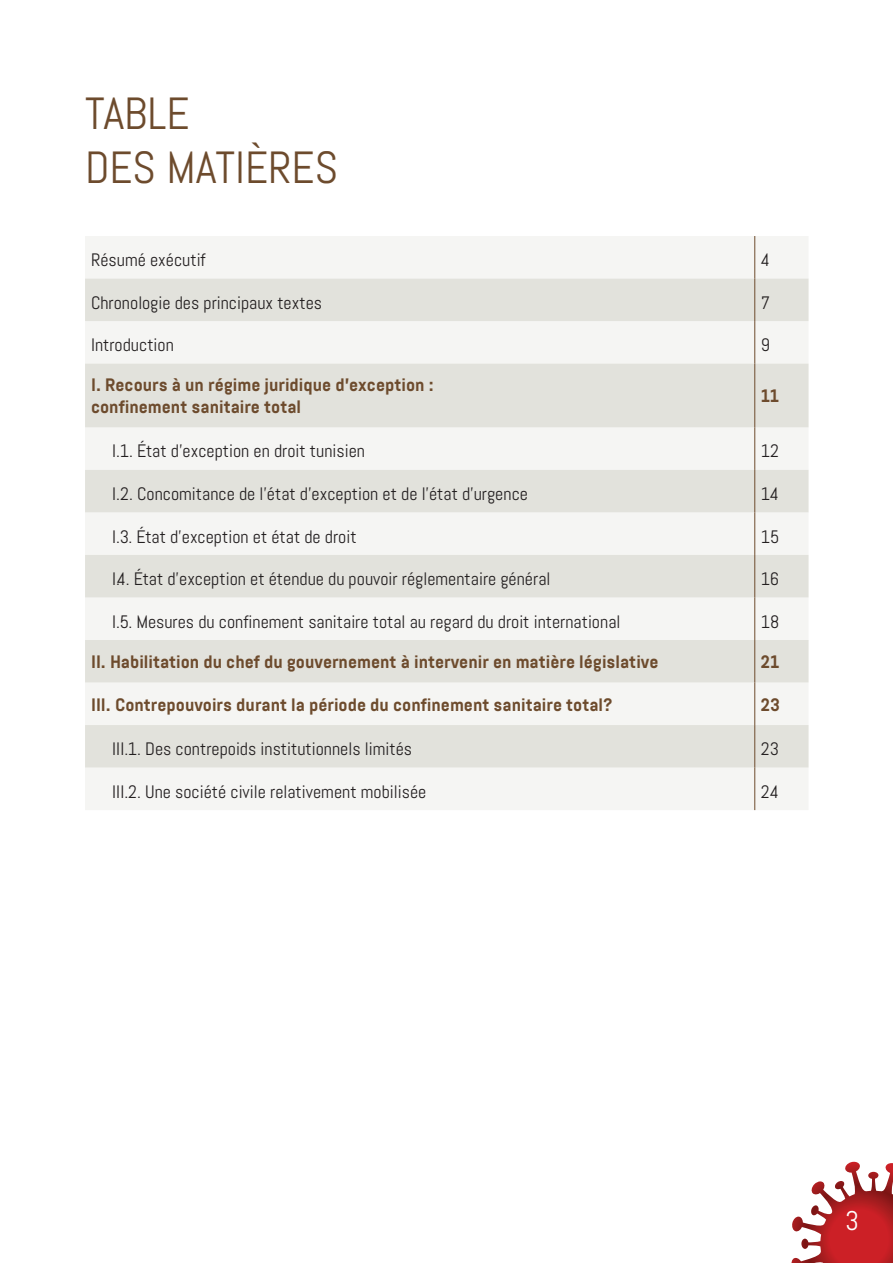
<style>
.page{position:relative;width:893px;height:1263px;background:#fff}
.page>*{position:absolute;margin:0;border:0;box-sizing:border-box;transform-origin:0 0}
.t1{font:45px/54px "Abel";color:#6d4b2d}
.t2{font:27px "Abel";color:#fff}
.t3{font:18px "Abel";color:#231f20}
.t4{font:700 18px/21.6px "Abel Pro";color:#6d4b2d}
</style>
<div class="page">
<svg style="left:791px;top:1162px;width:102px;height:101px"></svg>
<div style="left:85px;top:236px;width:723px;height:574px;background:#f5f5f3"></div>
<svg style="left:85px;top:279px;width:723px;height:488px;fill:#e2e2dc"></svg>
<hr style="left:754px;top:236px;width:1px;height:43px;background:#6d4b2d">
<hr style="left:754px;top:279px;width:1px;height:42px;background:#6d4b2d">
<hr style="left:754px;top:321px;width:1px;height:43px;background:#6d4b2d">
<hr style="left:754px;top:364px;width:1px;height:63px;background:#6d4b2d">
<hr style="left:754px;top:427px;width:1px;height:43px;background:#6d4b2d">
<hr style="left:754px;top:470px;width:1px;height:42px;background:#6d4b2d">
<hr style="left:754px;top:512px;width:1px;height:43px;background:#6d4b2d">
<hr style="left:754px;top:555px;width:1px;height:42px;background:#6d4b2d">
<hr style="left:754px;top:597px;width:1px;height:43px;background:#6d4b2d">
<hr style="left:754px;top:640px;width:1px;height:42px;background:#6d4b2d">
<hr style="left:754px;top:682px;width:1px;height:43px;background:#6d4b2d">
<hr style="left:754px;top:725px;width:1px;height:42px;background:#6d4b2d">
<hr style="left:754px;top:767px;width:1px;height:43px;background:#6d4b2d">
<h1 class="t1" style="left:85px;top:87px;width:255px">TABLE<br>DES MATIÈRES</h1>
<p class="t3" style="left:91px;top:248px;width:116px">Résumé exécutif</p>
<p class="t3" style="left:761px;top:248px;width:11px">4</p>
<p class="t3" style="left:91px;top:291px;width:233px">Chronologie des principaux textes</p>
<p class="t3" style="left:761px;top:291px;width:11px">7</p>
<p class="t3" style="left:91px;top:333px;width:84px">Introduction</p>
<p class="t3" style="left:761px;top:333px;width:11px">9</p>
<p class="t4" style="left:91px;top:375px;width:344px">I. Recours à un régime juridique d’exception : confinement sanitaire total</p>
<p class="t4" style="left:761px;top:385px;width:20px">11</p>
<p class="t3" style="left:112px;top:440px;width:254px">I.1. État d’exception en droit tunisien</p>
<p class="t3" style="left:761px;top:440px;width:20px">12</p>
<p class="t3" style="left:112px;top:482px;width:417px">I.2. Concomitance de l’état d’exception et de l’état d’urgence</p>
<p class="t3" style="left:761px;top:482px;width:20px">14</p>
<p class="t3" style="left:112px;top:525px;width:246px">I.3. État d’exception et état de droit</p>
<p class="t3" style="left:761px;top:525px;width:20px">15</p>
<p class="t3" style="left:112px;top:567px;width:440px">I.4. État d’exception et étendue du pouvoir réglementaire général</p>
<p class="t3" style="left:761px;top:567px;width:20px">16</p>
<p class="t3" style="left:112px;top:610px;width:510px">I.5. Mesures du confinement sanitaire total au regard du droit international</p>
<p class="t3" style="left:761px;top:610px;width:20px">18</p>
<p class="t4" style="left:91px;top:651px;width:569px">II. Habilitation du chef du gouvernement à intervenir en matière législative</p>
<p class="t4" style="left:761px;top:651px;width:20px">21</p>
<p class="t4" style="left:91px;top:694px;width:523px">III. Contrepouvoirs durant la période du confinement sanitaire total?</p>
<p class="t4" style="left:761px;top:694px;width:21px">23</p>
<p class="t3" style="left:112px;top:737px;width:301px">III.1. Des contrepoids institutionnels limités</p>
<p class="t3" style="left:761px;top:737px;width:20px">23</p>
<p class="t3" style="left:112px;top:780px;width:316px">III.2. Une société civile relativement mobilisée</p>
<p class="t3" style="left:761px;top:780px;width:19px">24</p>
<h2 class="t2" style="left:845px;top:1204px;width:15px">3</h2>
</div>
